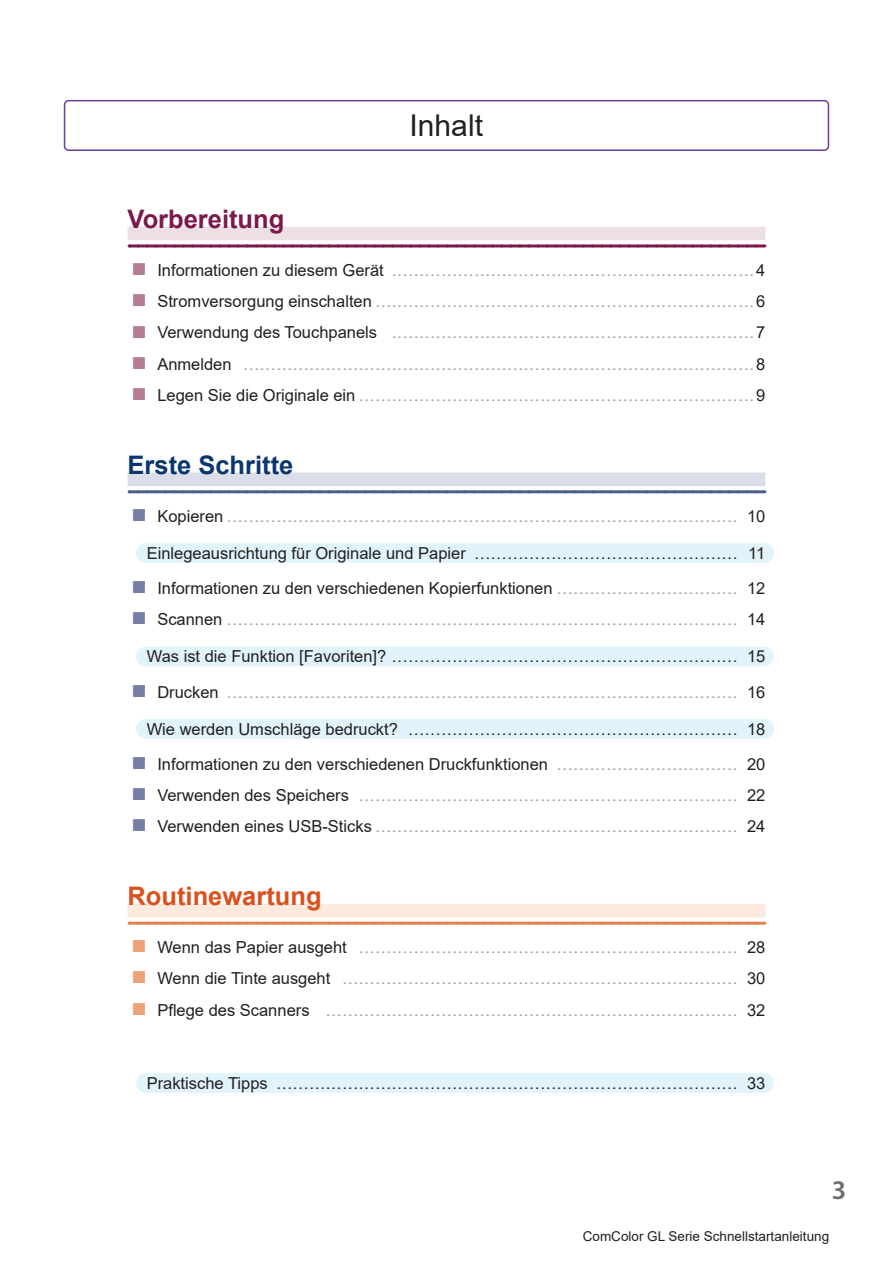
<style>
.page{position:relative;width:893px;height:1263px;background:#fff}
.page>*{position:absolute;margin:0;border:0;box-sizing:border-box;transform-origin:0 0}
.t1{font:30px "Arial";color:#231f20}
.t2{font:600 27px "Myriad Pro";color:#6c6d70}
.t3{font:700 25.5px "Arial";color:#da511d}
.t4{font:700 25.5px "Arial";color:#0a366d}
.t5{font:700 25.5px "Arial";color:#7d184d}
.t6{font:16.5px/35.2px "Arial";color:#231f20;text-align:right}
.t7{font:16.5px/31.2px "Arial";color:#939598;text-align:justify}
.t8{font:13.5px "Arial";color:#231f20}
.s1{color:#231f20}
.s2{color:#939598}
</style>
<div class="page">
<div style="left:128px;top:227px;width:637px;height:13px;background:#eddfe4"></div>
<hr style="left:129px;top:244px;width:635px;height:3px;background:#7d184d">
<svg style="left:138px;top:244px;width:627px;height:3px"></svg>
<div style="left:128px;top:473px;width:637px;height:13px;background:#dbdde9"></div>
<hr style="left:129px;top:490px;width:635px;height:3px;background:#4c5e8b">
<svg style="left:138px;top:490px;width:627px;height:3px"></svg>
<div style="left:136px;top:543px;width:638px;height:20px;background:#e1f4fc;border-radius:10px"></div>
<div style="left:136px;top:647px;width:638px;height:19px;background:#e1f4fc;border-radius:10px"></div>
<div style="left:136px;top:719px;width:638px;height:20px;background:#e1f4fc;border-radius:10px"></div>
<div style="left:128px;top:904px;width:637px;height:13px;background:#fbeadd"></div>
<hr style="left:129px;top:922px;width:635px;height:3px;background:#e58251">
<svg style="left:138px;top:922px;width:627px;height:3px"></svg>
<div style="left:136px;top:1073px;width:638px;height:20px;background:#e1f4fc;border-radius:10px"></div>
<div style="left:64px;top:100px;width:765px;height:51px;border:2px solid #6a3d98;border-radius:4px"></div>
<h1 class="t1" style="left:410px;top:105px;width:75px">Inhalt</h1>
<h3 class="t5" style="left:128px;top:201px;width:158px">Vorbereitung</h3>
<p class="t7" style="left:157px;top:254px;width:610px"><span class="s1">Informationen zu diesem Gerät</span> …………………………………………………………<span class="s1">4<br>Stromversorgung einschalten</span> ……………………………………………………………<span class="s1">6<br>Verwendung des Touchpanels</span> …………………………………………………………<span class="s1">7<br>Anmelden</span> …………………………………………………………………………………<span class="s1">8<br>Legen Sie die Originale ein</span> ………………………………………………………………<span class="s1">9</span></p>
<h3 class="t4" style="left:128px;top:447px;width:167px">Erste Schritte</h3>
<p class="t7" style="left:157px;top:500px;width:610px"><span class="s1">Kopieren</span> ………………………………………………………………………………… <span class="s1">10</span></p>
<p class="t6" style="left:147px;top:535px;width:620px">Einlegeausrichtung für Originale und Papier ………………………………………… 11<br>Informationen zu den verschiedenen Kopierfunktionen <span class="s2">……………………………</span> 12</p>
<p class="t7" style="left:157px;top:604px;width:610px"><span class="s1">Scannen</span> ………………………………………………………………………………… <span class="s1">14</span></p>
<p class="t6" style="left:147px;top:639px;width:620px">Was ist die Funktion [Favoriten]? ……………………………………………………… 15<br>Drucken <span class="s2">…………………………………………………………………………………</span> 16</p>
<p class="t6" style="left:147px;top:711px;width:620px">Wie werden Umschläge bedruckt? …………………………………………………… 18<br>Informationen zu den verschiedenen Druckfunktionen <span class="s2">……………………………</span> 20</p>
<p class="t6" style="left:157px;top:779px;width:610px;line-height:31.2px;text-align:left">Verwenden des Speichers <span class="s2">……………………………………………………………</span> 22<br>Verwenden eines USB-Sticks <span class="s2">…………………………………………………………</span> 24</p>
<h3 class="t3" style="left:128px;top:878px;width:196px">Routinewartung</h3>
<p class="t7" style="left:157px;top:931px;width:610px"><span class="s1">Wenn das Papier ausgeht</span> …………………………………………………………… <span class="s1">28<br>Wenn die Tinte ausgeht</span> ……………………………………………………………… <span class="s1">30<br>Pflege des Scanners</span> ………………………………………………………………… <span class="s1">32</span></p>
<p class="t6" style="left:147px;top:1065px;width:620px">Praktische Tipps ………………………………………………………………………… 33</p>
<h2 class="t2" style="left:832px;top:1173px;width:16px">3</h2>
<p class="t8" style="left:583px;top:1226px;width:248px">ComColor GL Serie Schnellstartanleitung</p>
</div>
